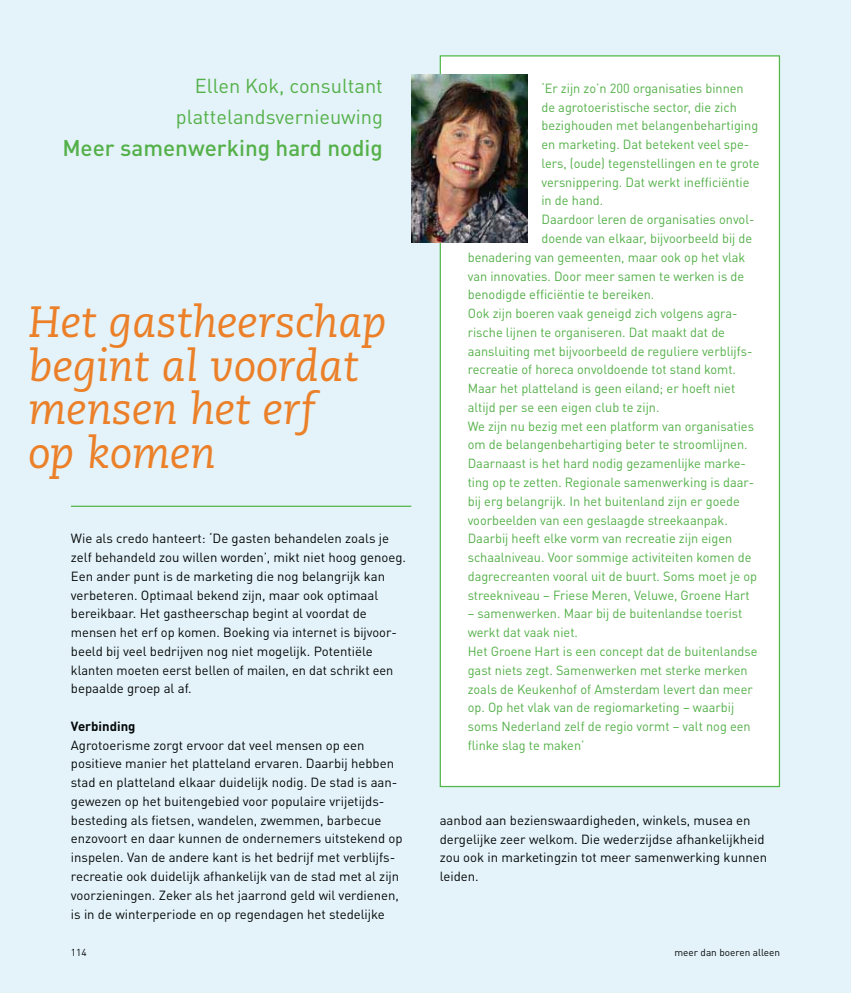
<style>
.page{position:relative;width:851px;height:993px;background:#fff}
.page>*{position:absolute;margin:0;border:0;box-sizing:border-box;transform-origin:0 0}
.t1{font:italic 43.75px/43.8px "Caecilia";color:#eb8029}
.t2{font:500 22.5px "DIN Offc";color:#54b049}
.t3{font:20px/31.2px "DIN Offc";color:#54b049;text-align:right}
.t4{font:13.12px/18.8px "DIN Offc";color:#54b049}
.t5{font:13.12px/18.8px "DIN Offc";color:#040809}
.t6{font:10px "DIN Offc";color:#040809}
.s1{font-weight:700}
</style>
<div class="page">
<div style="left:0;top:0;width:850px;height:992px;background:#e4f3f9"></div>
<hr style="left:71px;top:505px;width:340px;height:1px;background:#51b848">
<div style="left:440px;top:56px;width:339px;height:730px;background:#fff"></div>
<img style="left:411px;top:74px;width:116px;height:169px">
<p class="t3" style="left:176px;top:72px;width:208px">Ellen Kok, consultant plattelandsvernieuwing</p>
<p class="t2" style="left:62px;top:139px;width:322px">Meer samenwerking hard nodig</p>
<p class="t1" style="left:28px;top:303px;width:360px">Het gastheerschap begint al voordat mensen het erf<br>op komen</p>
<p class="t5" style="left:71px;top:530px;width:336px">Wie als credo hanteert: ‘De gasten behandelen zoals je zelf behandeld zou willen worden’, mikt niet hoog genoeg.<br>Een ander punt is de marketing die nog belangrijk kan verbeteren. Optimaal bekend zijn, maar ook optimaal bereikbaar. Het gastheerschap begint al voordat de<br>men sen het erf op komen. Boeking via internet is bijvoor&shy;beeld bij veel bedrijven nog niet mogelijk. Potentiële klanten moeten eerst bellen of mailen, en dat schrikt een bepaalde groep al af.</p>
<p class="t5" style="left:71px;top:718px;width:333px"><span class="s1">Verbinding<br></span>Agrotoerisme zorgt ervoor dat veel mensen op een positieve manier het platteland ervaren. Daarbij hebben stad en platteland elkaar duidelijk nodig. De stad is aan - ge wezen op het buitengebied voor populaire vrijetijds&shy;besteding als fietsen, wandelen, zwemmen, barbecue enzovoort en daar kunnen de ondernemers uitstekend op inspelen. Van de andere kant is het bedrijf met verblijfs&shy;recreatie ook duidelijk afhankelijk van de stad met al zijn voorzieningen. Zeker als het jaarrond geld wil verdienen, is in de winter periode en op regendagen het stedelijke</p>
<p class="t4" style="left:541px;top:80px;width:204px">ʻEr zijn zo’n 200 organisaties binnen</p>
<p class="t4" style="left:541px;top:99px;width:197px">de agrotoeristische sector, die zich</p>
<p class="t4" style="left:541px;top:118px;width:218px">bezighouden met belangenbehar tiging</p>
<p class="t4" style="left:541px;top:136px;width:209px">en marketing. Dat betekent veel spe-</p>
<p class="t4" style="left:541px;top:155px;width:220px">lers, (oude) tegenstellingen en te grote</p>
<p class="t4" style="left:541px;top:174px;width:210px">versnippering. Dat werkt ineffi ciëntie</p>
<p class="t4" style="left:541px;top:193px;width:63px">in de hand.</p>
<p class="t4" style="left:541px;top:211px;width:214px">Daardoor leren de organisaties onvol-</p>
<p class="t4" style="left:541px;top:230px;width:212px">doende van elkaar, bijvoorbeeld bij de</p>
<p class="t4" style="left:467px;top:249px;width:279px">benadering van gemeenten, maar ook op het vlak</p>
<p class="t4" style="left:467px;top:268px;width:278px">van innovaties. Door meer samen te werken is de</p>
<p class="t4" style="left:467px;top:286px;width:188px">benodigde efficiëntie te bereiken.</p>
<p class="t4" style="left:467px;top:305px;width:271px">Ook zijn boeren vaak geneigd zich volgens agra-</p>
<p class="t4" style="left:467px;top:324px;width:259px">rische lijnen te organiseren. Dat maakt dat de</p>
<p class="t4" style="left:467px;top:343px;width:286px">aansluiting met bijvoorbeeld de reguliere verblijfs-</p>
<p class="t4" style="left:467px;top:361px;width:270px">recreatie of horeca onvoldoende tot stand komt.</p>
<p class="t4" style="left:467px;top:380px;width:269px">Maar het platteland is geen eiland; er hoeft niet</p>
<p class="t4" style="left:467px;top:399px;width:193px">altijd per se een eigen club te zijn.</p>
<p class="t4" style="left:467px;top:418px;width:288px">We zijn nu bezig met een platform van organisaties</p>
<p class="t4" style="left:467px;top:437px;width:281px">om de belangenbehartiging beter te stroomlijnen.</p>
<p class="t4" style="left:467px;top:455px;width:279px">Daarnaast is het hard nodig gezamenlijke marke-</p>
<p class="t4" style="left:467px;top:474px;width:288px">ting op te zetten. Regionale samenwerking is daar-</p>
<p class="t4" style="left:467px;top:493px;width:274px">bij erg belangrijk. In het buitenland zijn er goede</p>
<p class="t4" style="left:467px;top:512px;width:261px">voorbeelden van een geslaagde streek aanpak.</p>
<p class="t4" style="left:467px;top:530px;width:266px">Daarbij heeft elke vorm van recreatie zijn eigen</p>
<p class="t4" style="left:467px;top:549px;width:285px">schaalniveau. Voor sommige activiteiten komen de</p>
<p class="t4" style="left:467px;top:568px;width:291px">dagrecreanten vooral uit de buurt. Soms moet je op</p>
<p class="t4" style="left:467px;top:587px;width:283px">streekniveau – Friese Meren, Veluwe, Groene Hart</p>
<p class="t4" style="left:467px;top:605px;width:291px">– samenwerken. Maar bij de buitenlandse toerist werkt dat vaak niet.<br>Het Groene Hart is een concept dat de buitenlandse gast niets zegt. Samenwerken met sterke merken zoals de Keukenhof of Amsterdam levert dan meer op. Op het vlak van de regiomarketing – waarbij soms Nederland zelf de regio vormt – valt nog een flinke slag te makenʼ</p>
<p class="t5" style="left:439px;top:811px;width:329px">aanbod aan bezienswaardigheden, winkels, musea en dergelijke zeer welkom. Die wederzijdse afhankelijkheid zou ook in marketingzin tot meer samenwerking kunnen leiden.</p>
<p class="t6" style="left:71px;top:948px;width:17px">114</p>
<p class="t6" style="left:674px;top:948px;width:107px">meer dan boeren alleen</p>
</div>
